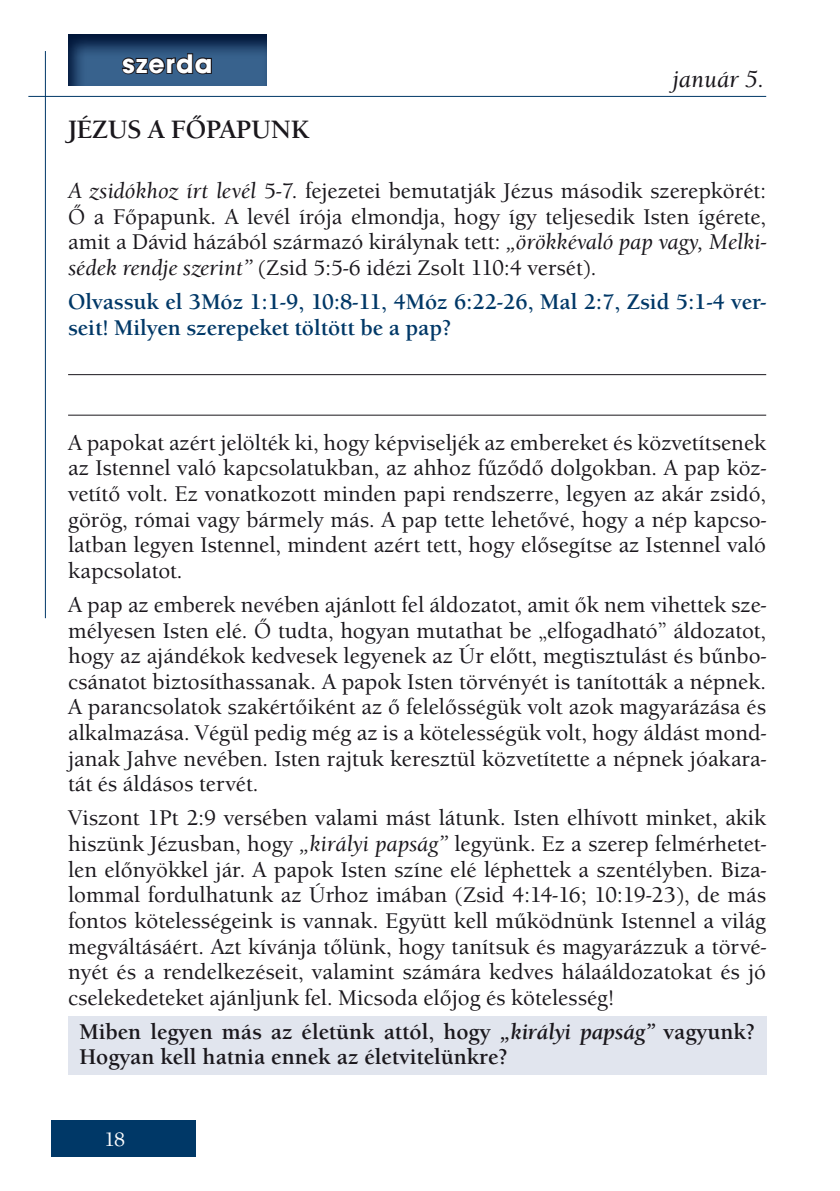
<style>
.page{position:relative;width:840px;height:1191px;background:#fff}
.page>*{position:absolute;margin:0;border:0;box-sizing:border-box;transform-origin:0 0}
.t1{font:700 28px "Avant Gar Got Itc TEE";letter-spacing:.04em;color:#fff}
.t2{font:700 26px "Berkeley Old Sty Itc TEE";color:#1a171c}
.t3{font:italic 500 24px "Berkeley Old Sty Itc TEE";color:#1a171c}
.t4{font:500 22px/25.6px "Berkeley Old Sty Itc TEE";color:#1a171c;text-align:justify}
.t5{font:700 22px/25.6px "Berkeley Old Sty Itc TEE";color:#003867}
.t6{font:700 22px/25.6px "Berkeley Old Sty Itc TEE";color:#1a171c}
.t7{font:500 20px "Berkeley Old Sty Itc TEE";color:#fff}
.s1{font-style:italic}
</style>
<div class="page">
<div style="left:51px;top:1120px;width:145px;height:37px;background:#003867"></div>
<hr style="left:28px;top:96px;width:737px;height:1px;background:#003867">
<hr style="left:45px;top:51px;width:1px;height:567px;background:#003867">
<div style="left:68px;top:1015px;width:697px;height:59px;background:#e1e5ee"></div>
<svg style="left:68px;top:34px;width:199px;height:52px;background:#254971"></svg>
<svg style="left:120px;top:52px;width:93px;height:24px;background:#2b435f"></svg>
<hr style="left:68px;top:374px;width:697px;height:1px;background:#1a171c">
<hr style="left:68px;top:415px;width:697px;height:1px;background:#1a171c">
<p class="t1" style="left:122px;top:46px;width:91px">szerda</p>
<p class="t3" style="left:672px;top:65px;width:93px">január 5.</p>
<p class="t2" style="left:68px;top:115px;width:242px">JÉZUS A FŐPAPUNK</p>
<p class="t4" style="left:68px;top:178px;width:699px"><span class="s1">A zsidókhoz írt levél</span> 5-7. fejezetei bemutatják Jézus második szerepkörét:<br>Ő a Főpapunk. A levél írója elmondja, hogy így teljesedik Isten ígérete, amit a Dávid házából származó királynak tett: <span class="s1">„örökkévaló pap vagy, Melki&shy;sédek rendje szerint”</span> (Zsid 5:5-6 idézi Zsolt 110:4 versét).</p>
<p class="t5" style="left:68px;top:289px;width:699px">Olvassuk el 3Móz 1:1-9, 10:8-11, 4Móz 6:22-26, Mal 2:7, Zsid 5:1-4 ver&shy;seit! Milyen szerepeket töltött be a pap?</p>
<p class="t4" style="left:68px;top:430px;width:699px">A papokat azért jelölték ki, hogy képviseljék az embereket és közvetítsenek az Istennel való kapcsolatukban, az ahhoz fűződő dolgokban. A pap köz&shy;vetítő volt. Ez vonatkozott minden papi rendszerre, legyen az akár zsidó, görög, római vagy bármely más. A pap tette lehetővé, hogy a nép kapcso&shy;latban legyen Istennel, mindent azért tett, hogy elősegítse az Istennel való kapcsolatot.</p>
<p class="t4" style="left:68px;top:592px;width:699px">A pap az emberek nevében ajánlott fel áldozatot, amit ők nem vihettek sze&shy;mélyesen Isten elé. Ő tudta, hogyan mutathat be „elfogadható” áldozatot, hogy az ajándékok kedvesek legyenek az Úr előtt, megtisztulást és bűnbo&shy;csánatot biztosíthassanak. A papok Isten törvényét is tanították a népnek.<br>A parancsolatok szakértőiként az ő felelősségük volt azok magyarázása és alkalmazása. Végül pedig még az is a kötelességük volt, hogy áldást mond&shy;janak Jahve nevében. Isten rajtuk keresztül közvetítette a népnek jóakara&shy;tát és áldásos tervét.</p>
<p class="t4" style="left:68px;top:805px;width:699px">Viszont 1Pt 2:9 versében valami mást látunk. Isten elhívott minket, akik hiszünk Jézusban, hogy <span class="s1">„királyi papság”</span> legyünk. Ez a szerep felmérhetet&shy;len előnyökkel jár. A papok Isten színe elé léphettek a szentélyben. Biza&shy;lommal fordulhatunk az Úrhoz imában (Zsid 4:14-16; 10:19-23), de más fontos kötelességeink is vannak. Együtt kell működnünk Istennel a világ megváltásáért. Azt kívánja tőlünk, hogy tanítsuk és magyarázzuk a törvé&shy;nyét és a rendelkezéseit, valamint számára kedves hálaáldozatokat és jó cselekedeteket ajánljunk fel. Micsoda előjog és kötelesség!</p>
<p class="t6" style="left:79px;top:1019px;width:676px">Miben legyen más az életünk attól, hogy <span class="s1">„királyi papság”</span> vagyunk?<br>Hogyan kell hatnia ennek az életvitelünkre?</p>
<p class="t7" style="left:104px;top:1128px;width:23px">18</p>
</div>
